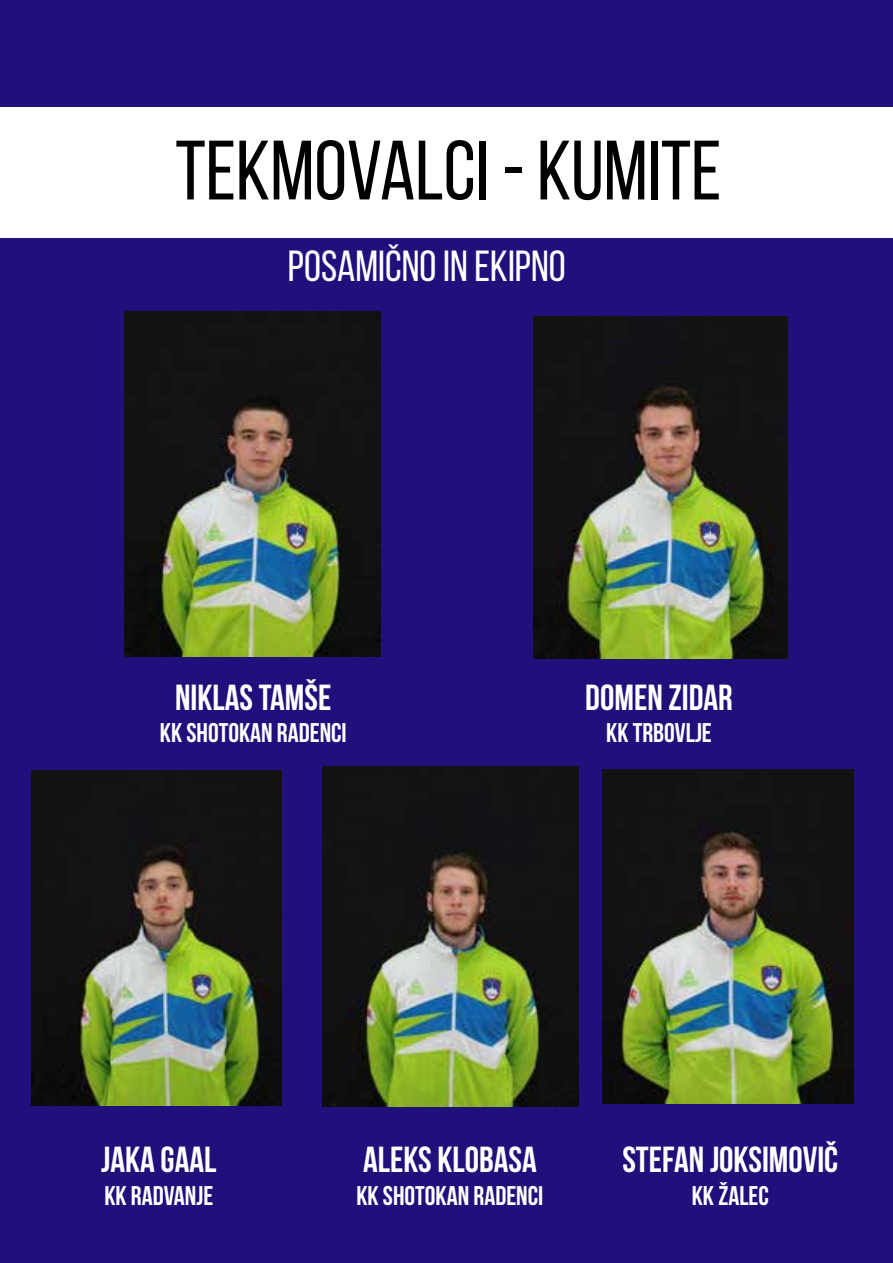
<style>
.page{position:relative;width:893px;height:1263px;background:#20107c}
.page>*{position:absolute;margin:0;border:0;box-sizing:border-box;transform-origin:0 0}
.t1{font:84px "Bebas Neue";color:#000}
.t2{font:43.5px "Bebas Neue";color:#fff}
.t3{font:700 36.3px "Bebas Neue";color:#fff}
.t4{font:700 27px "Bebas Neue";color:#fff}
</style>
<div class="page">
<div style="left:0;top:107px;width:893px;height:131px;background:#fff"></div>
<img style="left:534px;top:316px;width:253px;height:342px">
<img style="left:322px;top:766px;width:257px;height:341px">
<img style="left:31px;top:771px;width:251px;height:334px">
<img style="left:124px;top:312px;width:257px;height:345px">
<img style="left:603px;top:769px;width:250px;height:335px">
<h1 class="t1" style="left:175px;top:125px;width:548px">TEKMOVALCI - KUMITE</h1>
<h2 class="t2" style="left:288px;top:242px;width:280px">POSAMIČNO IN EKIPNO</h2>
<h3 class="t3" style="left:175px;top:677px;width:158px">NIKLAS TAMŠE</h3>
<p class="t4" style="left:160px;top:718px;width:188px">KK SHOTOKAN RADENCI</p>
<h3 class="t3" style="left:585px;top:677px;width:149px">DOMEN ZIDAR</h3>
<p class="t4" style="left:606px;top:718px;width:107px">KK TRBOVLJE</p>
<h3 class="t3" style="left:101px;top:1140px;width:117px">JAKA GAAL</h3>
<p class="t4" style="left:104px;top:1181px;width:110px">KK RADVANJE</p>
<h3 class="t3" style="left:363px;top:1140px;width:175px">ALEKS KLOBASA</h3>
<p class="t4" style="left:356px;top:1181px;width:188px">KK SHOTOKAN RADENCI</p>
<h3 class="t3" style="left:622px;top:1140px;width:217px">STEFAN JOKSIMOVIČ</h3>
<p class="t4" style="left:692px;top:1181px;width:79px">KK ŽALEC</p>
</div>
